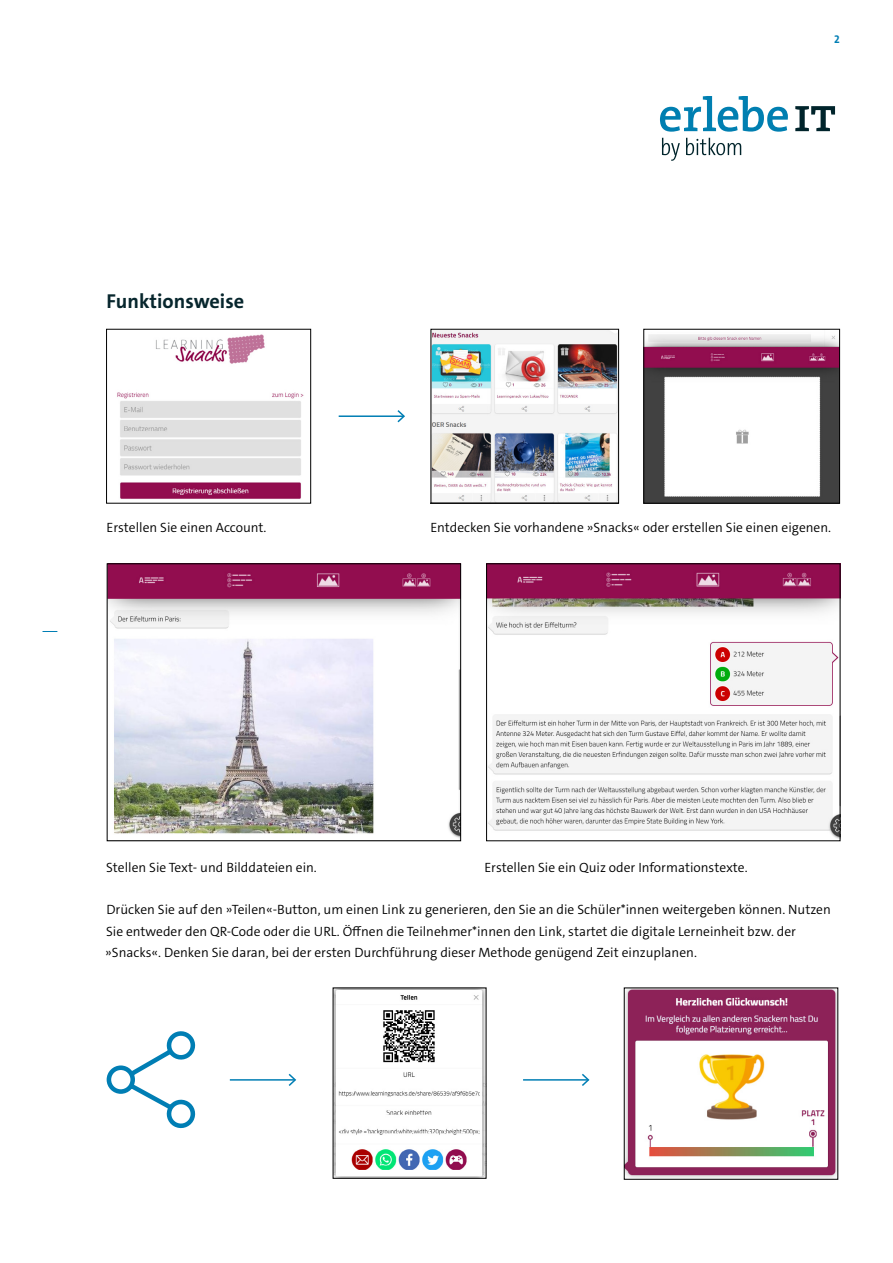
<style>
.page{position:relative;width:893px;height:1263px;background:#fff}
.page>*{position:absolute;margin:0;border:0;box-sizing:border-box;transform-origin:0 0}
._2_Abschnitt-Übersch{font:700 20.25px "The Sans C4 s";color:#07262d}
.Fließtext{font:300 13.5px/21.3px "The Sans C4 s";color:#000}
._2_Abschnitt-Übersch-2{font:300 13.5px "The Sans C4 s";color:#000}
.t1{font:700 11.25px "The Sans C4 s";color:#007eb4}
</style>
<div class="page">
<svg style="left:43px;top:631px;width:14px;height:1px"></svg>
<svg style="left:660px;top:96px;width:128px;height:36px"></svg>
<svg style="left:795px;top:106px;width:40px;height:25px"></svg>
<svg style="left:662px;top:138px;width:18px;height:23px"></svg>
<svg style="left:686px;top:138px;width:55px;height:17px"></svg>
<hr style="left:339px;top:415px;width:65px;height:2px;background:#007eb4">
<svg style="left:396px;top:410px;width:9px;height:13px"></svg>
<img style="left:117px;top:334px;width:187px;height:165px">
<div style="left:106px;top:329px;width:205px;height:174px;border:1px solid #000"></div>
<img style="left:433px;top:331px;width:184px;height:170px">
<img style="left:646px;top:334px;width:192px;height:167px">
<div style="left:644px;top:329px;width:196px;height:174px;border:1px solid #000"></div>
<img style="left:109px;top:566px;width:350px;height:272px">
<div style="left:107px;top:564px;width:354px;height:277px;border:1px solid #000"></div>
<img style="left:488px;top:566px;width:350px;height:272px">
<svg style="left:106px;top:1031px;width:90px;height:98px"></svg>
<img style="left:335px;top:990px;width:149px;height:186px">
<img style="left:626px;top:990px;width:210px;height:187px">
<hr style="left:523px;top:1079px;width:65px;height:2px;background:#007eb4">
<svg style="left:580px;top:1073px;width:10px;height:13px"></svg>
<hr style="left:230px;top:1079px;width:65px;height:2px;background:#007eb4">
<svg style="left:287px;top:1073px;width:10px;height:13px"></svg>
<p class="_2_Abschnitt-Übersch" style="left:107px;top:288px;width:139px">Funktionsweise</p>
<p class="t1" style="left:834px;top:31px;width:7px">2</p>
<p class="_2_Abschnitt-Übersch-2" style="left:106px;top:518px;width:162px">Erstellen Sie einen Account.</p>
<p class="_2_Abschnitt-Übersch-2" style="left:430px;top:518px;width:402px">Entdecken Sie vorhandene »Snacks« oder erstellen Sie einen eigenen.</p>
<p class="Fließtext" style="left:106px;top:857px;width:212px">Stellen Sie Text- und Bilddateien ein.</p>
<p class="Fließtext" style="left:484px;top:857px;width:265px">Erstellen Sie ein Quiz oder Informationstexte.</p>
<p class="Fließtext" style="left:105px;top:899px;width:727px">Drücken Sie auf den »Teilen«-Button, um einen Link zu generieren, den Sie an die Schüler*innen weitergeben können. Nutzen<br>Sie entweder den QR-Code oder die URL. Öffnen die Teilnehmer*innen den Link, startet die digitale Lerneinheit bzw. der »Snacks«. Denken Sie daran, bei der ersten Durchführung dieser Methode genügend Zeit einzuplanen.</p>
</div>
